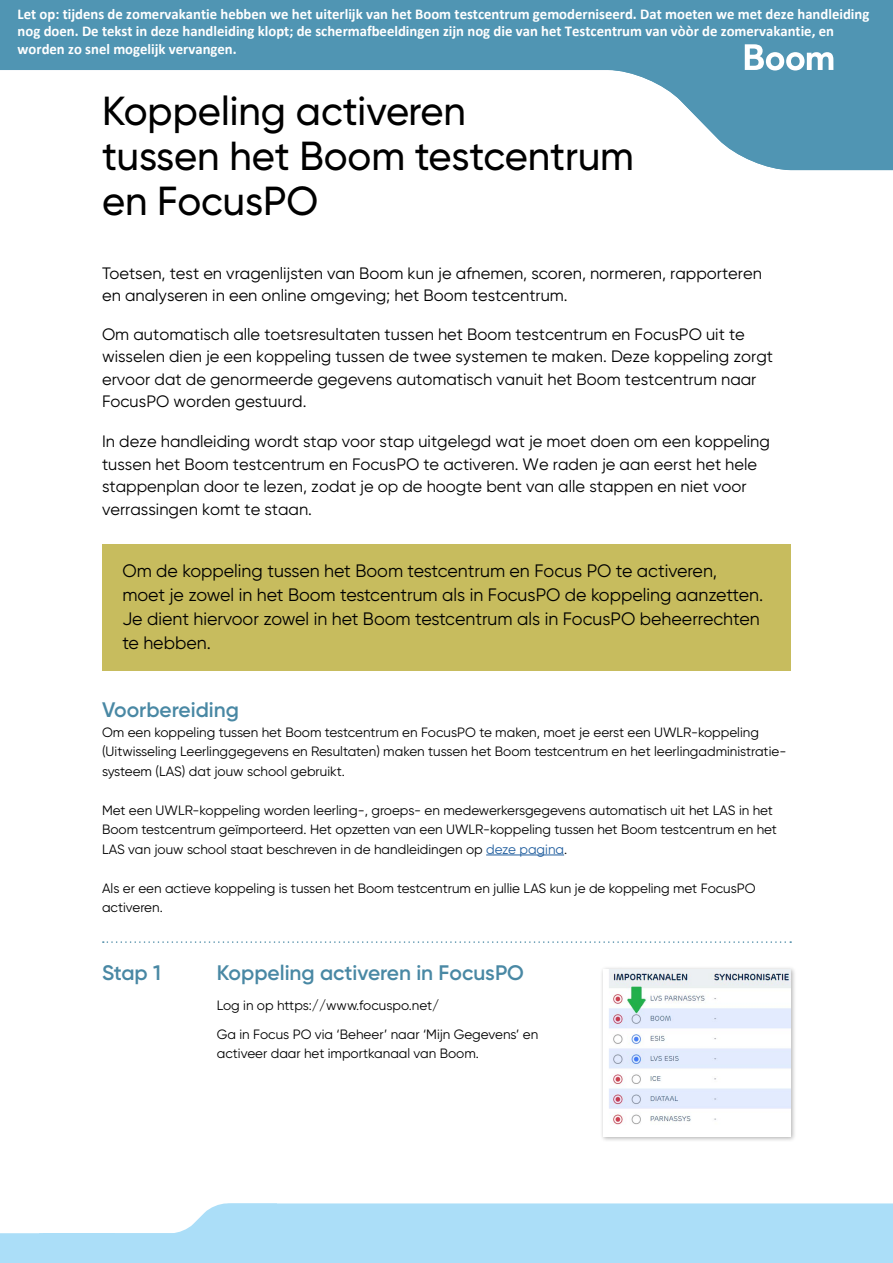
<style>
.page{position:relative;width:893px;height:1263px;background:#fff}
.page>*{position:absolute;margin:0;border:0;box-sizing:border-box;transform-origin:0 0}
.t1{font:500 40.5px/45px "Gilroy";letter-spacing:-.005em;color:#000}
.t2{font:600 21px "Gilroy";color:#4988a4}
.t3{font:18px/24px "Gilroy";color:#000}
.t4{font:16.5px/22.5px "Gilroy";color:#000}
.t5{font:700 15px/17.7px "Calibri";color:#fff}
.t6{font:13.5px/19.5px "Gilroy";color:#000}
.s1{color:#215e9e}
</style>
<div class="page">
<div style="left:102px;top:544px;width:689px;height:127px;background:#c7bc5e"></div>
<svg style="left:0;top:0;width:893px;height:170px;fill:#5095b3"></svg>
<svg style="left:745px;top:44px;width:88px;height:26px"></svg>
<hr style="left:486px;top:855px;width:78px;height:1px;background:#215e9e">
<svg style="left:103px;top:941px;width:688px;height:2px"></svg>
<div style="left:600px;top:966px;width:197px;height:176px;background:#000;opacity:.3"></div>
<img style="left:603px;top:969px;width:188px;height:167px">
<svg style="left:0;top:1233px;width:39px;height:30px"></svg>
<svg style="left:39px;top:1203px;width:854px;height:60px;background:#b3e1f8"></svg>
<p class="t5" style="left:18px;top:5px;width:853px">Let op: tijdens de zomervakantie hebben we het uiterlijk van het Boom testcentrum gemoderniseerd. Dat moeten we met deze handleiding nog doen. De tekst in deze handleiding klopt; de schermafbeeldingen zijn nog die van het Testcentrum van vòòr de zomervakantie, en worden zo snel mogelijk vervangen.</p>
<h1 class="t1" style="left:102px;top:88px;width:533px">Koppeling activeren<br>tussen het Boom testcentrum en FocusPO</h1>
<p class="t4" style="left:102px;top:262px;width:661px">Toetsen, test en vragenlijsten van Boom kun je afnemen, scoren, normeren, rapporteren en analyseren in een online omgeving; het Boom testcentrum.</p>
<p class="t4" style="left:102px;top:323px;width:672px">Om automatisch alle toetsresultaten tussen het Boom testcentrum en FocusPO uit te wisselen dien je een koppeling tussen de twee systemen te maken. Deze koppeling zorgt ervoor dat de genormeerde gegevens automatisch vanuit het Boom testcentrum naar FocusPO worden gestuurd.</p>
<p class="t4" style="left:102px;top:430px;width:669px">In deze handleiding wordt stap voor stap uitgelegd wat je moet doen om een koppeling tussen het Boom testcentrum en FocusPO te activeren. We raden je aan eerst het hele stappenplan door te lezen, zodat je op de hoogte bent van alle stappen en niet voor verrassingen komt te staan.</p>
<h3 class="t3" style="left:122px;top:559px;width:642px">Om de koppeling tussen het Boom testcentrum en Focus PO te activeren, moet je zowel in het Boom testcentrum als in FocusPO de koppeling aanzetten.<br>Je dient hiervoor zowel in het Boom testcentrum als in FocusPO beheerrechten te hebben.</h3>
<h2 class="t2" style="left:102px;top:697px;width:138px">Voorbereiding</h2>
<p class="t6" style="left:102px;top:722px;width:686px">Om een koppeling tussen het Boom testcentrum en FocusPO te maken, moet je eerst een UWLR-koppeling (Uitwisseling Leerlinggegevens en Resultaten) maken tussen het Boom testcentrum en het leerlingadministratie&shy;systeem (LAS) dat jouw school gebruikt.</p>
<p class="t6" style="left:102px;top:800px;width:676px">Met een UWLR-koppeling worden leerling-, groeps- en medewerkersgegevens automatisch uit het LAS in het<br>Boom testcentrum geïmporteerd. Het opzetten van een UWLR-koppeling tussen het Boom testcentrum en het<br>LAS van jouw school staat beschreven in de handleidingen op <span class="s1">deze pagina</span>.</p>
<p class="t6" style="left:102px;top:878px;width:655px">Als er een actieve koppeling is tussen het Boom testcentrum en jullie LAS kun je de koppeling met FocusPO activeren.</p>
<h2 class="t2" style="left:102px;top:960px;width:60px">Stap 1</h2>
<h2 class="t2" style="left:217px;top:960px;width:309px">Koppeling activeren in FocusPO</h2>
<p class="t6" style="left:217px;top:990px;width:323px;line-height:29.2px">Log in op https://www.focuspo.net/<br>Ga in Focus PO via ‘Beheer’ naar ‘Mijn Gegevens’ en</p>
<p class="t6" style="left:217px;top:1044px;width:264px">activeer daar het importkanaal van Boom.</p>
</div>
